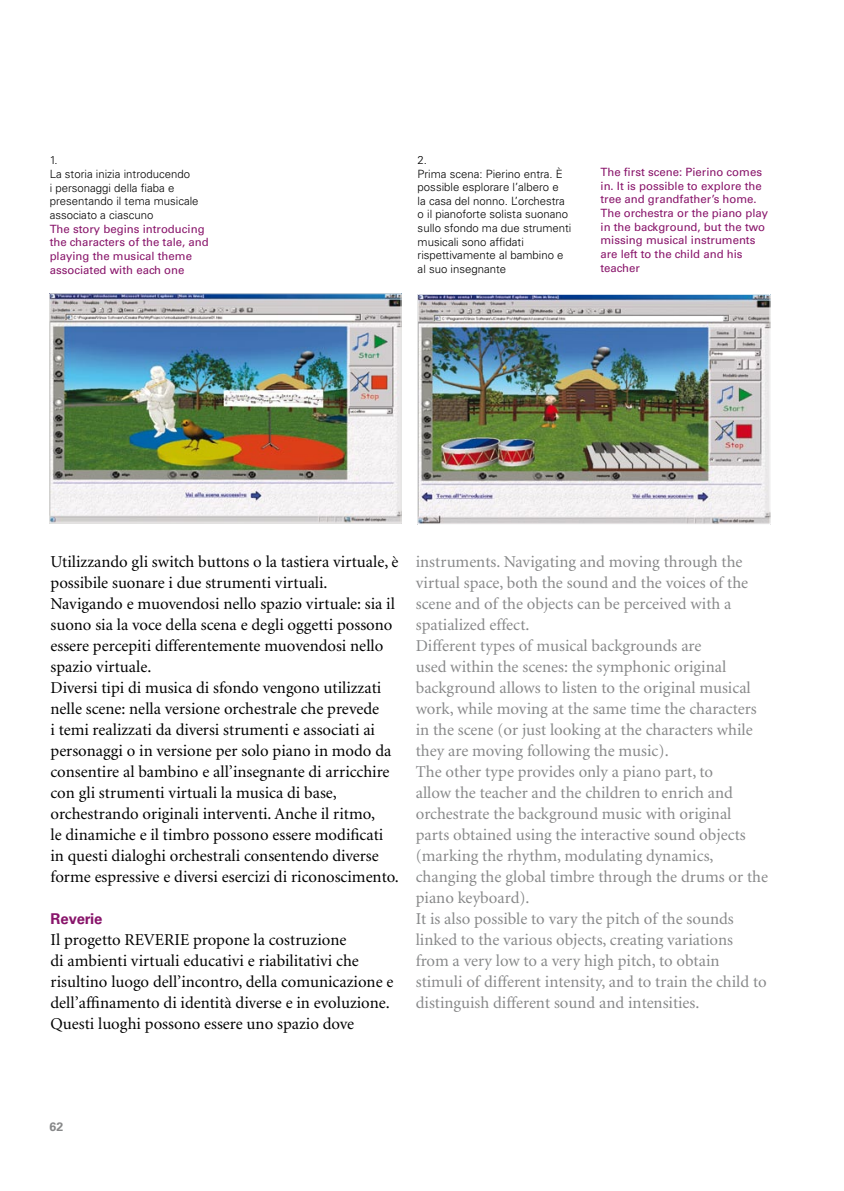
<style>
.page{position:relative;width:844px;height:1191px;background:#fff}
.page>*{position:absolute;margin:0;border:0;box-sizing:border-box;transform-origin:0 0}
.t1{font:16.62px/21px "Minion";color:#000}
.t2{font:16.62px/21px "Minion";color:#878889}
.t3{font:700 14.88px "Univers";color:#88146a}
.t4{font:700 12.25px "Univers";color:#878889}
.t5{font:300 11.38px/13.7px "Univers";color:#000}
.t6{font:11.38px/13.7px "Univers";color:#88146a}
</style>
<div class="page">
<img style="left:419px;top:296px;width:349px;height:226px">
<div style="left:417px;top:294px;width:353px;height:230px;border:1px solid #feffff"></div>
<img style="left:51px;top:295px;width:348px;height:226px">
<div style="left:49px;top:293px;width:352px;height:230px;border:1px solid #e4e4e2"></div>
<p class="t5" style="left:50px;top:154px;width:150px">1.<br>La storia inizia introducendo<br>i personaggi della fiaba e presentando il tema musicale associato a ciascuno</p>
<p class="t6" style="left:50px;top:222px;width:160px">The story begins introducing the characters of the tale, and playing the musical theme associated with each one</p>
<p class="t5" style="left:417px;top:153px;width:155px">2.<br>Prima scena: Pierino entra. È possible esplorare l’albero e<br>la casa del nonno. L’orchestra o il pianoforte solista suonano sullo sfondo ma due strumenti musicali sono affidati rispettivamente al bambino e al suo insegnante</p>
<p class="t6" style="left:600px;top:165px;width:169px">The first scene: Pierino comes in. It is possible to explore the tree and grandfather’s home.<br>The orchestra or the piano play in the background, but the two missing musical instruments are left to the child and his teacher</p>
<p class="t1" style="left:50px;top:552px;width:350px">Utilizzando gli switch buttons o la tastiera virtuale, è possibile suonare i due strumenti virtuali.<br>Navigando e muovendosi nello spazio virtuale: sia il suono sia la voce della scena e degli oggetti possono essere percepiti differentemente muovendosi nello spazio virtuale.<br>Diversi tipi di musica di sfondo vengono utilizzati nelle scene: nella versione orchestrale che prevede<br>i temi realizzati da diversi strumenti e associati ai personaggi o in versione per solo piano in modo da consentire al bambino e all’insegnante di arricchire con gli strumenti virtuali la musica di base, orchestrando originali interventi. Anche il ritmo,<br>le dinamiche e il timbro possono essere modificati in questi dialoghi orchestrali consentendo diverse forme espressive e diversi esercizi di riconoscimento.</p>
<p class="t3" style="left:50px;top:910px;width:54px">Reverie</p>
<p class="t1" style="left:50px;top:930px;width:344px">Il progetto REVERIE propone la costruzione<br>di ambienti virtuali educativi e riabilitativi che risultino luogo dell’incontro, della comunicazione e dell’affinamento di identità diverse e in evoluzione.<br>Questi luoghi possono essere uno spazio dove</p>
<p class="t2" style="left:415px;top:552px;width:353px">instruments. Navigating and moving through the virtual space, both the sound and the voices of the scene and of the objects can be perceived with a spatialized effect.<br>Different types of musical backgrounds are<br>used within the scenes: the symphonic original background allows to listen to the original musical work, while moving at the same time the characters in the scene (or just looking at the characters while they are moving following the music).<br>The other type provides only a piano part, to<br>allow the teacher and the children to enrich and orchestrate the background music with original parts obtained using the interactive sound objects (marking the rhythm, modulating dynamics, changing the global timbre through the drums or the piano keyboard).<br>It is also possible to vary the pitch of the sounds linked to the various objects, creating variations from a very low to a very high pitch, to obtain stimuli of different intensity, and to train the child to distinguish different sound and intensities.</p>
<p class="t4" style="left:50px;top:1120px;width:8px">62</p>
</div>
